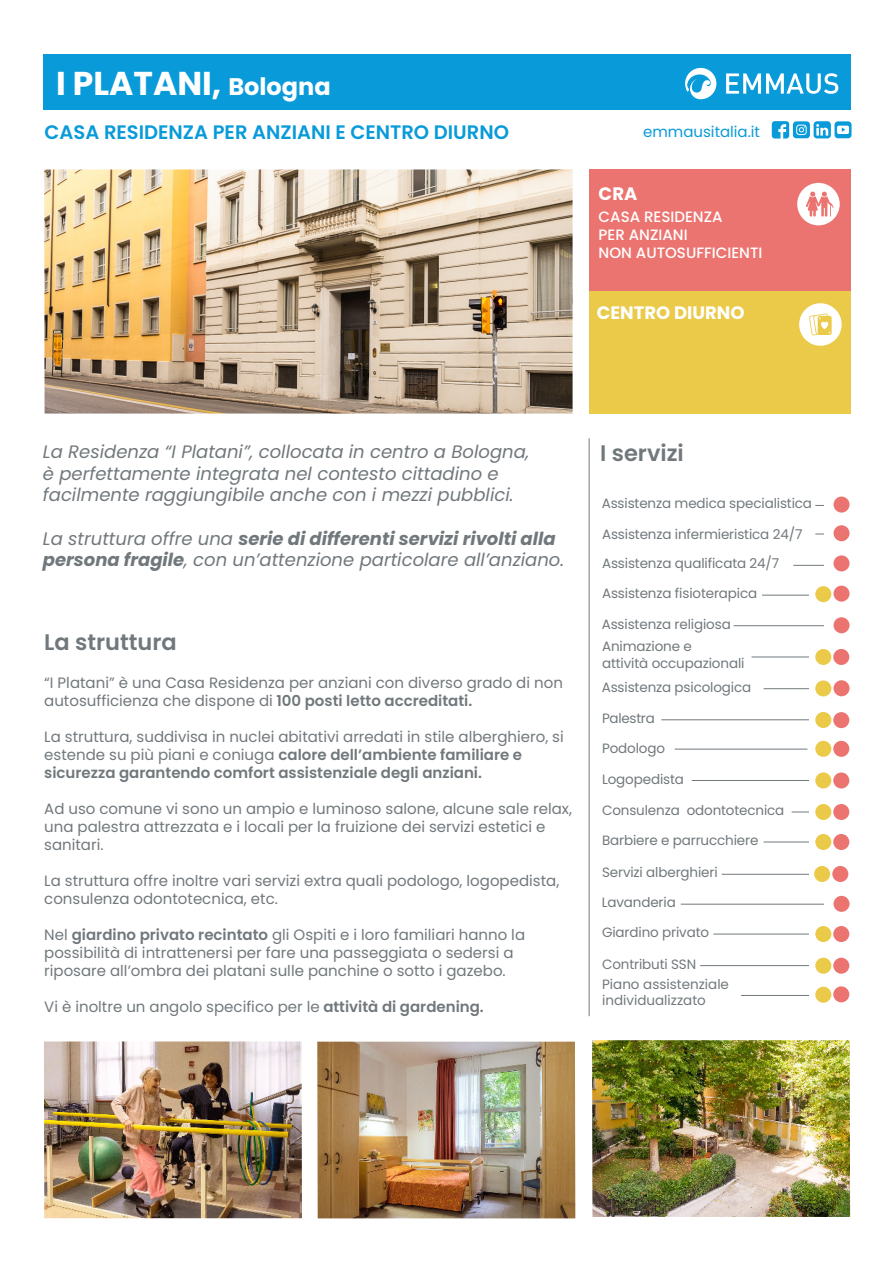
<style>
.page{position:relative;width:893px;height:1263px;background:#fff}
.page>*{position:absolute;margin:0;border:0;box-sizing:border-box;transform-origin:0 0}
.t1{font:700 33px "Poppins";color:#fff}
.t2{font:600 22.5px "Poppins";color:#71787c}
.t3{font:600 19.5px "Poppins";color:#099bd9}
.t4{font:italic 18px/21.6px "Poppins";color:#71787c}
.t5{font:700 18px "Poppins";color:#fff}
.t6{font:15px/18px "Poppins";color:#71787c}
.t7{font:500 15px/18px "Poppins";color:#fff}
.t8{font:15px "Poppins";color:#099bd9}
.t9{font:13.5px/16.2px "Poppins";letter-spacing:-.01em;color:#71787c}
.s1{font-size:24px}
.s2{font-weight:700}
.s3{font-weight:600}
</style>
<div class="page">
<div style="left:43px;top:55px;width:808px;height:55px;background:#099bd9"></div>
<img style="left:44px;top:169px;width:529px;height:244px">
<svg style="left:726px;top:73px;width:112px;height:21px"></svg>
<svg style="left:685px;top:68px;width:31px;height:31px"></svg>
<img style="left:317px;top:1042px;width:258px;height:176px">
<img style="left:44px;top:1041px;width:258px;height:177px">
<img style="left:592px;top:1040px;width:258px;height:177px">
<hr style="left:589px;top:438px;width:1px;height:578px;background:#71787c">
<div style="left:589px;top:169px;width:261px;height:124px;background:#ec7470"></div>
<svg style="left:797px;top:183px;width:43px;height:42px"></svg>
<div style="left:589px;top:291px;width:261px;height:123px;background:#eaca48"></div>
<svg style="left:799px;top:303px;width:43px;height:43px"></svg>
<div style="left:833px;top:525px;width:16px;height:16px;background:#ec7470;border-radius:50%"></div>
<hr style="left:793px;top:565px;width:31px;height:1px;background:#71787c">
<div style="left:833px;top:555px;width:16px;height:16px;background:#ec7470;border-radius:50%"></div>
<hr style="left:734px;top:625px;width:90px;height:1px;background:#71787c">
<div style="left:833px;top:617px;width:16px;height:16px;background:#ec7470;border-radius:50%"></div>
<hr style="left:764px;top:842px;width:45px;height:1px;background:#71787c">
<div style="left:815px;top:834px;width:16px;height:16px;background:#eaca48;border-radius:50%"></div>
<div style="left:833px;top:834px;width:16px;height:16px;background:#ec7470;border-radius:50%"></div>
<hr style="left:722px;top:874px;width:87px;height:1px;background:#71787c">
<div style="left:814px;top:866px;width:16px;height:16px;background:#eaca48;border-radius:50%"></div>
<div style="left:832px;top:866px;width:16px;height:16px;background:#ec7470;border-radius:50%"></div>
<hr style="left:713px;top:934px;width:96px;height:1px;background:#71787c">
<div style="left:815px;top:926px;width:16px;height:16px;background:#eaca48;border-radius:50%"></div>
<div style="left:833px;top:926px;width:16px;height:16px;background:#ec7470;border-radius:50%"></div>
<hr style="left:700px;top:965px;width:109px;height:1px;background:#71787c">
<div style="left:815px;top:958px;width:16px;height:16px;background:#eaca48;border-radius:50%"></div>
<div style="left:833px;top:958px;width:16px;height:16px;background:#ec7470;border-radius:50%"></div>
<div style="left:833px;top:497px;width:16px;height:16px;background:#ec7470;border-radius:50%"></div>
<hr style="left:762px;top:595px;width:47px;height:1px;background:#71787c">
<div style="left:833px;top:586px;width:16px;height:16px;background:#ec7470;border-radius:50%"></div>
<div style="left:815px;top:586px;width:16px;height:16px;background:#eaca48;border-radius:50%"></div>
<hr style="left:675px;top:749px;width:132px;height:1px;background:#71787c">
<div style="left:833px;top:741px;width:16px;height:16px;background:#ec7470;border-radius:50%"></div>
<div style="left:815px;top:741px;width:16px;height:16px;background:#eaca48;border-radius:50%"></div>
<hr style="left:681px;top:904px;width:143px;height:1px;background:#71787c">
<div style="left:833px;top:896px;width:16px;height:16px;background:#ec7470;border-radius:50%"></div>
<div style="left:815px;top:649px;width:16px;height:16px;background:#eaca48;border-radius:50%"></div>
<div style="left:833px;top:649px;width:16px;height:16px;background:#ec7470;border-radius:50%"></div>
<hr style="left:751px;top:657px;width:58px;height:1px;background:#71787c">
<hr style="left:741px;top:995px;width:68px;height:1px;background:#71787c">
<div style="left:815px;top:987px;width:16px;height:16px;background:#eaca48;border-radius:50%"></div>
<div style="left:833px;top:986px;width:16px;height:16px;background:#ec7470;border-radius:50%"></div>
<svg style="left:772px;top:121px;width:79px;height:18px"></svg>
<div style="left:833px;top:712px;width:16px;height:16px;background:#ec7470;border-radius:50%"></div>
<hr style="left:661px;top:719px;width:148px;height:1px;background:#71787c">
<div style="left:815px;top:712px;width:16px;height:16px;background:#eaca48;border-radius:50%"></div>
<hr style="left:764px;top:688px;width:45px;height:1px;background:#71787c">
<div style="left:833px;top:680px;width:16px;height:16px;background:#ec7470;border-radius:50%"></div>
<div style="left:815px;top:680px;width:16px;height:16px;background:#eaca48;border-radius:50%"></div>
<svg style="left:792px;top:812px;width:17px;height:1px"></svg>
<div style="left:815px;top:804px;width:16px;height:16px;background:#eaca48;border-radius:50%"></div>
<div style="left:833px;top:804px;width:16px;height:16px;background:#ec7470;border-radius:50%"></div>
<hr style="left:692px;top:780px;width:117px;height:1px;background:#71787c">
<div style="left:815px;top:772px;width:16px;height:16px;background:#eaca48;border-radius:50%"></div>
<div style="left:833px;top:772px;width:16px;height:16px;background:#ec7470;border-radius:50%"></div>
<h1 class="t1" style="left:56px;top:64px;width:276px">I PLATANI, <span class="s1">Bologna</span></h1>
<h3 class="t3" style="left:45px;top:123px;width:466px">CASA RESIDENZA PER ANZIANI E CENTRO DIURNO</h3>
<p class="t8" style="left:643px;top:123px;width:118px">emmausitalia.it</p>
<p class="t5" style="left:599px;top:183px;width:40px">CRA</p>
<p class="t7" style="left:599px;top:208px;width:165px">CASA RESIDENZA<br>PER ANZIANI<br>NON AUTOSUFFICIENTI</p>
<p class="t5" style="left:597px;top:302px;width:149px">CENTRO DIURNO</p>
<p class="t4" style="left:43px;top:443px;width:488px">La Residenza “I Platani”, collocata in centro a Bologna, è perfettamente integrata nel contesto cittadino e facilmente raggiungibile anche con i mezzi pubblici.</p>
<p class="t4" style="left:43px;top:529px;width:523px">La struttura offre una <span class="s2">serie di differenti servizi rivolti alla persona fragile</span>, con un’attenzione particolare all’anziano.</p>
<h2 class="t2" style="left:44px;top:632px;width:134px">La struttura</h2>
<p class="t6" style="left:44px;top:674px;width:520px">“I Platani” è una Casa Residenza per anziani con diverso grado di non autosufficienza che dispone di <span class="s3">100 posti letto accreditati.</span></p>
<p class="t6" style="left:44px;top:728px;width:521px">La struttura, suddivisa in nuclei abitativi arredati in stile alberghiero, si estende su più piani e coniuga <span class="s3">calore dell’ambiente familiare e sicurezza garantendo comfort assistenziale degli anziani.</span></p>
<p class="t6" style="left:44px;top:800px;width:529px">Ad uso comune vi sono un ampio e luminoso salone, alcune sale relax, una palestra attrezzata e i locali per la fruizione dei servizi estetici e sanitari.</p>
<p class="t6" style="left:44px;top:872px;width:517px">La struttura offre inoltre vari servizi extra quali podologo, logopedista, consulenza odontotecnica, etc.</p>
<p class="t6" style="left:44px;top:926px;width:482px">Nel <span class="s3">giardino privato recintato</span> gli Ospiti e i loro familiari hanno la possibilità di intrattenersi per fare una passeggiata o sedersi a riposare all’ombra dei platani sulle panchine o sotto i gazebo.</p>
<p class="t6" style="left:44px;top:998px;width:441px">Vi è inoltre un angolo specifico per le <span class="s3">attività di gardening.</span></p>
<h2 class="t2" style="left:600px;top:442px;width:85px">I servizi</h2>
<p class="t9" style="left:602px;top:495px;width:212px">Assistenza medica specialistica</p>
<p class="t9" style="left:602px;top:519px;width:202px;line-height:29.7px">Assistenza infermieristica 24/7<br>Assistenza qualificata 24/7</p>
<p class="t9" style="left:602px;top:585px;width:157px">Assistenza fisioterapica</p>
<p class="t9" style="left:602px;top:616px;width:131px">Assistenza religiosa</p>
<p class="t9" style="left:602px;top:639px;width:144px">Animazione e<br>attività occupazionali</p>
<p class="t9" style="left:602px;top:679px;width:151px">Assistenza psicologica</p>
<p class="t9" style="left:602px;top:710px;width:54px">Palestra</p>
<p class="t9" style="left:602px;top:740px;width:65px">Podologo</p>
<p class="t9" style="left:602px;top:771px;width:83px">Logopedista</p>
<p class="t9" style="left:602px;top:803px;width:184px">Consulenza odontotecnica</p>
<p class="t9" style="left:602px;top:833px;width:158px">Barbiere e parrucchiere</p>
<p class="t9" style="left:602px;top:865px;width:117px">Servizi alberghieri</p>
<p class="t9" style="left:602px;top:894px;width:76px">Lavanderia</p>
<p class="t9" style="left:602px;top:924px;width:109px">Giardino privato</p>
<p class="t9" style="left:602px;top:957px;width:96px">Contributi SSN</p>
<p class="t9" style="left:602px;top:976px;width:128px">Piano assistenziale individualizzato</p>
</div>
